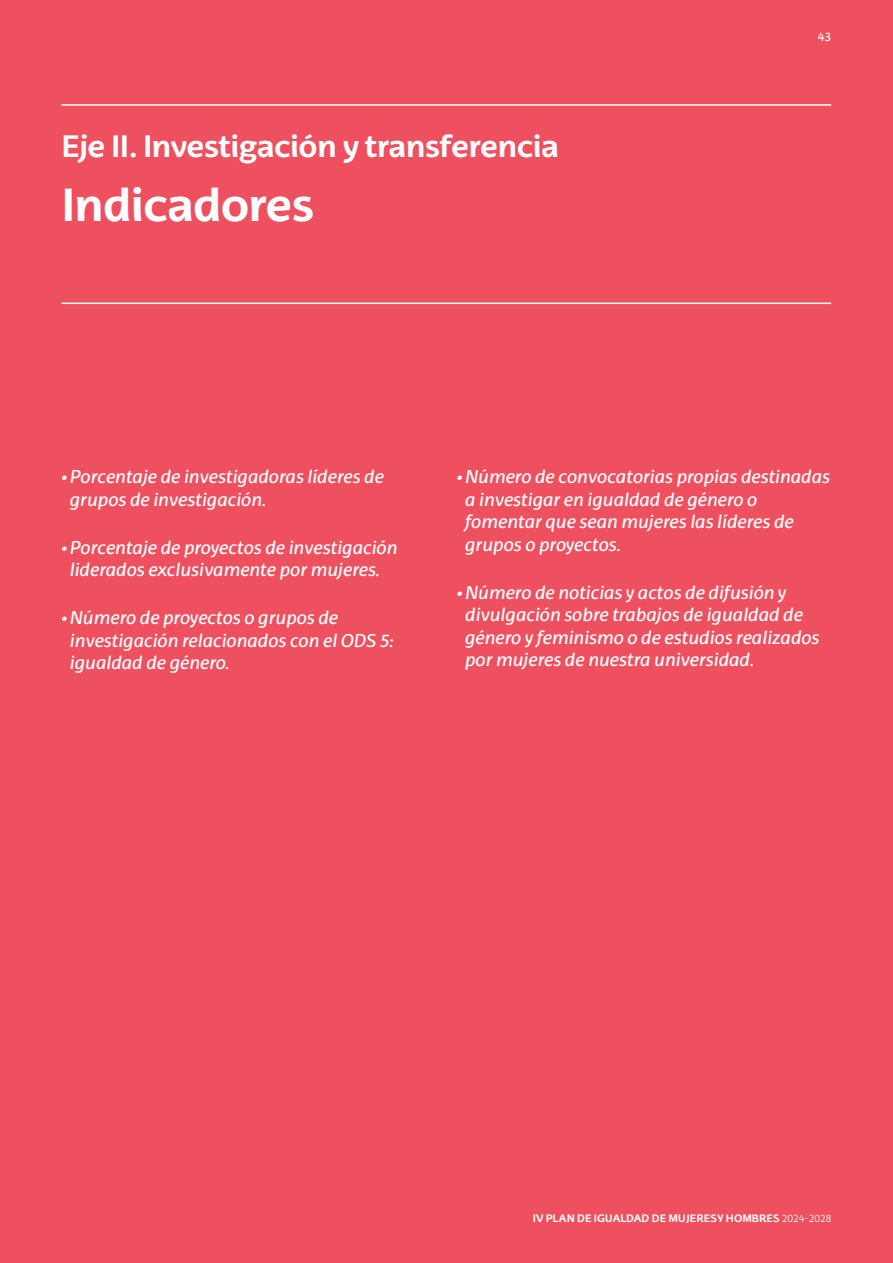
<style>
.page{position:relative;width:893px;height:1263px;background:#ef505f}
.page>*{position:absolute;margin:0;border:0;box-sizing:border-box;transform-origin:0 0}
.t1{font:700 45px "EHU Sans";letter-spacing:-.025em;color:#fff}
.t2{font:700 30px "EHU Sans";letter-spacing:-.02em;color:#fff}
.t3{font:italic 18px/22.5px "EHU Sans";letter-spacing:-.01em;color:#fff}
.t4{font:12px "EHU Sans";color:#fff}
.t5{font:700 10.5px "EHU Sans";color:#fff}
.s1{font-weight:300}
</style>
<div class="page">
<hr style="left:61px;top:104px;width:770px;height:2px;background:#fff">
<hr style="left:61px;top:303px;width:770px;height:1px;background:#fff">
<h2 class="t2" style="left:61px;top:128px;width:499px">Eje II. Investigación y transferencia</h2>
<h1 class="t1" style="left:61px;top:176px;width:254px">Indicadores</h1>
<p class="t4" style="left:818px;top:29px;width:15px">43</p>
<p class="t3" style="left:70px;top:465px;width:316px;text-indent:-8px">•Porcentaje de investigadoras líderes de grupos de investigación.</p>
<p class="t3" style="left:61px;top:536px;width:338px;text-align:center">•Porcentaje de proyectos de investigación liderados exclusivamente por mujeres.</p>
<p class="t3" style="left:70px;top:606px;width:326px;text-indent:-8px">•Número de proyectos o grupos de investigación relacionados con el ODS 5: igualdad de género.</p>
<p class="t3" style="left:465px;top:465px;width:367px;text-indent:-8px">•Número de convocatorias propias destinadas a investigar en igualdad de género o fomentar que sean mujeres las líderes de grupos o proyectos.</p>
<p class="t3" style="left:465px;top:581px;width:356px;text-indent:-8px">•Número de noticias y actos de difusión y divulgación sobre trabajos de igualdad de género y feminismo o de estudios realizados por mujeres de nuestra universidad.</p>
<p class="t5" style="left:533px;top:1211px;width:300px">IV PLAN DE IGUALDAD DE MUJERES Y HOMBRES <span class="s1">2024-2028</span></p>
</div>
